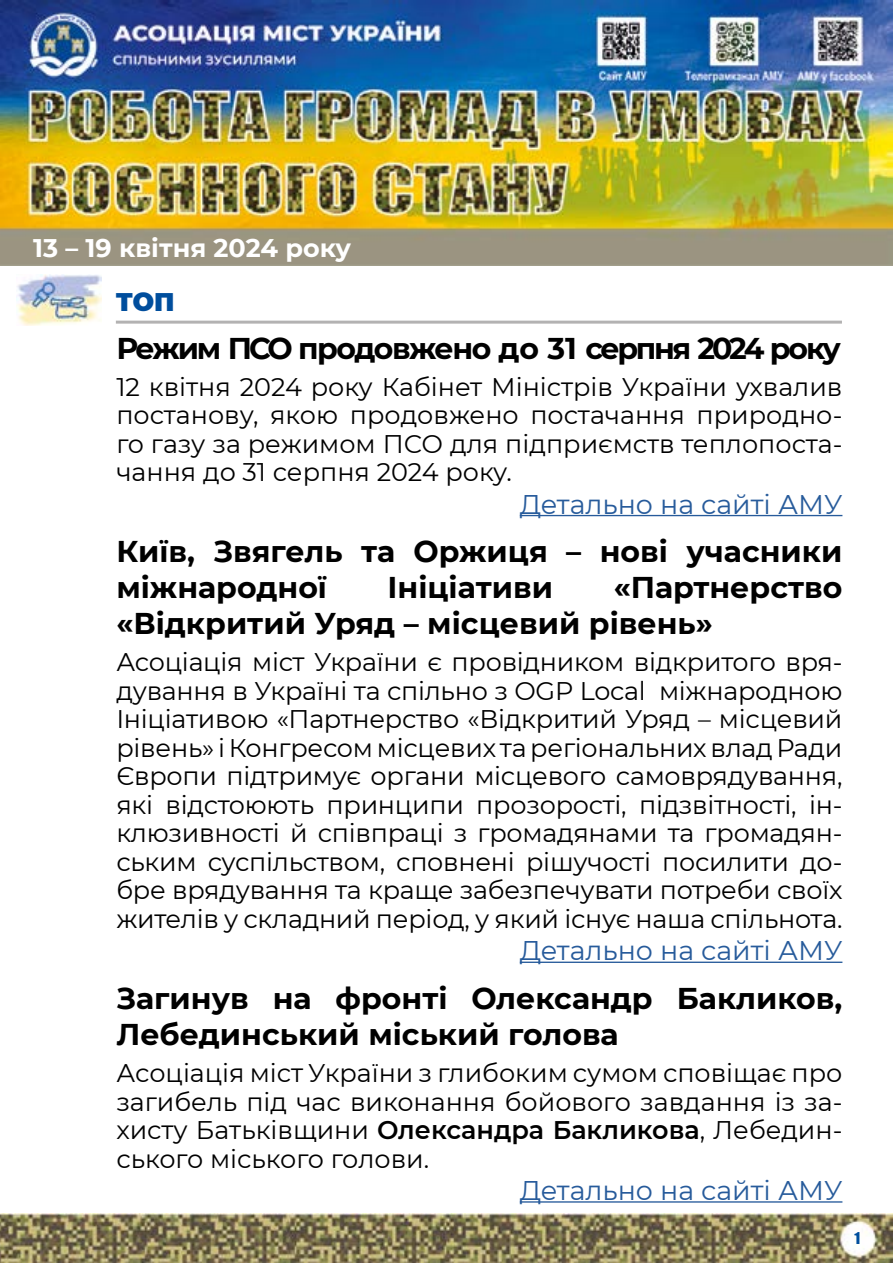
<style>
.page{position:relative;width:893px;height:1263px;background:#fff}
.page>*{position:absolute;margin:0;border:0;box-sizing:border-box;transform-origin:0 0}
.t1{font:700 30px/36px "Montserrat";color:#000}
.t2{font:700 30px "Montserrat";letter-spacing:-.07em;color:#000}
.t3{font:27px "Montserrat";color:#275b9b}
.t4{font:25.5px/28.5px "Montserrat";color:#000;text-align:justify}
.t5{font:700 25.5px "Montserrat";color:#fff}
.t6{font:900 25.5px "Montserrat";color:#004e9d}
.t7{font:15px "Impact";color:#004e9d}
.s1{font-weight:600}
</style>
<div class="page">
<img style="left:0;top:1213px;width:893px;height:50px">
<img style="left:0;top:1px;width:893px;height:265px">
<img style="left:17px;top:274px;width:85px;height:51px">
<hr style="left:116px;top:321px;width:726px;height:3px;background:#b3b2b2">
<hr style="left:520px;top:515px;width:322px;height:1px;background:#275b9b">
<hr style="left:520px;top:961px;width:322px;height:2px;background:#275b9b">
<hr style="left:520px;top:1201px;width:322px;height:1px;background:#275b9b">
<p class="t5" style="left:33px;top:229px;width:319px">13 – 19 квітня 2024 року</p>
<p class="t6" style="left:116px;top:283px;width:60px">ТОП</p>
<p class="t2" style="left:116px;top:326px;width:726px">Режим ПСО продовжено до 31 серпня 2024 року</p>
<p class="t4" style="left:116px;top:371px;width:728px">12 квітня 2024 року Кабінет Міністрів України ухвалив постанову, якою продовжено постачання природно&shy;го газу за режимом ПСО для підприємств теплопоста&shy;чання до 31 серпня 2024 року.</p>
<p class="t3" style="left:520px;top:485px;width:324px">Детально на сайті АМУ</p>
<p class="t1" style="left:116px;top:532px;width:728px">Київ, Звягель та Оржиця – нові учасники міжнародної</p>
<p class="t1" style="left:387px;top:568px;width:167px">Ініціативи</p>
<p class="t1" style="left:116px;top:568px;width:728px;text-indent:497px">«Партнерство «Відкритий Уряд – місцевий рівень»</p>
<p class="t4" style="left:116px;top:647px;width:728px">Асоціація міст України є провідником відкритого вря&shy;дування в Україні та спільно з OGP Local міжнародною Ініціативою «Партнерство «Відкритий Уряд – місцевий рівень» і Конгресом місцевих та регіональних влад Ради Європи підтримує органи місцевого самоврядування, які відстоюють принципи прозорості, підзвітності, ін&shy;клюзивності й співпраці з громадянами та громадян&shy;ським суспільством, сповнені рішучості посилити до&shy;бре врядування та краще забезпечувати потреби своїх жителів у складний період, у який існує наша спільнота.</p>
<p class="t3" style="left:520px;top:932px;width:324px">Детально на сайті АМУ</p>
<p class="t1" style="left:116px;top:979px;width:728px">Загинув на фронті Олександр Бакликов,<br>Лебединський міський голова</p>
<p class="t4" style="left:116px;top:1058px;width:728px">Асоціація міст України з глибоким сумом сповіщає про загибель під час виконання бойового завдання із за&shy;хисту Батьківщини <span class="s1">Олександра Бакликова</span>, Лебедин&shy;ського міського голови.</p>
<p class="t3" style="left:520px;top:1172px;width:324px">Детально на сайті АМУ</p>
<p class="t7" style="left:855px;top:1226px;width:7px">1</p>
</div>
